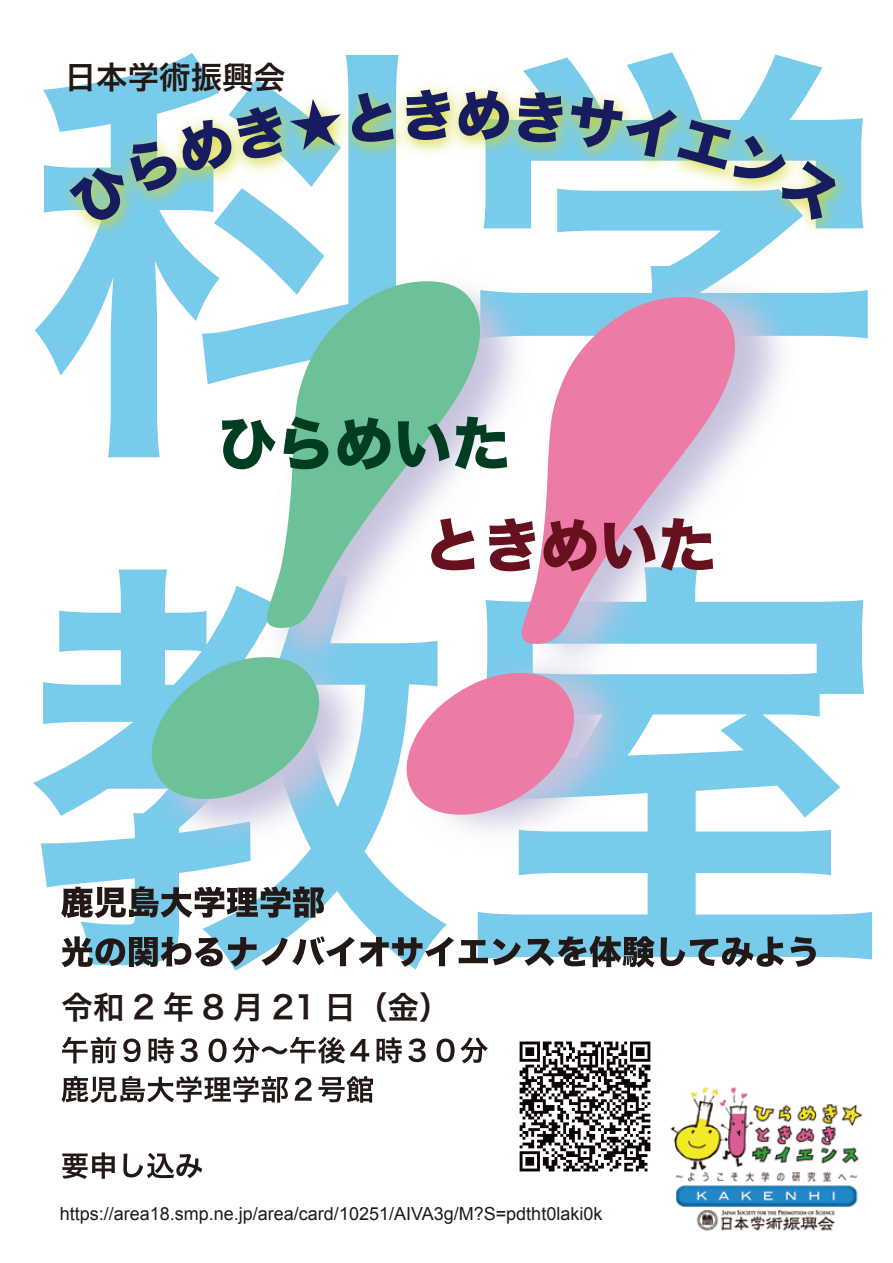
<style>
.page{position:relative;width:893px;height:1263px;background:#fff}
.page>*{position:absolute;margin:0;border:0;box-sizing:border-box;transform-origin:0 0}
.t1{font:31.5px "Hiragino Sans W6";letter-spacing:.25em;color:#221815}
.t2{font:31.5px "Hiragino Sans W6";color:#221815}
.t3{font:18px "Arial";color:#221815}
</style>
<div class="page">
<svg style="left:33px;top:569px;width:414px;height:402px"></svg>
<svg style="left:478px;top:600px;width:394px;height:359px"></svg>
<img style="left:670px;top:1087px;width:193px;height:144px">
<img style="left:121px;top:434px;width:265px;height:438px">
<img style="left:386px;top:434px;width:436px;height:438px">
<svg style="left:149px;top:434px;width:255px;height:365px"></svg>
<svg style="left:404px;top:434px;width:334px;height:381px"></svg>
<svg style="left:222px;top:434px;width:54px;height:35px"></svg>
<svg style="left:283px;top:434px;width:45px;height:35px;background:#3c7b5d"></svg>
<svg style="left:337px;top:434px;width:54px;height:36px;background:#296f4d"></svg>
<svg style="left:398px;top:434px;width:109px;height:35px"></svg>
<svg style="left:431px;top:518px;width:44px;height:52px"></svg>
<svg style="left:489px;top:518px;width:46px;height:53px"></svg>
<svg style="left:543px;top:519px;width:53px;height:52px;background:#9d3d55"></svg>
<svg style="left:604px;top:518px;width:109px;height:53px"></svg>
<svg style="left:61px;top:886px;width:263px;height:32px"></svg>
<svg style="left:61px;top:936px;width:594px;height:31px"></svg>
<svg style="left:661px;top:936px;width:123px;height:31px"></svg>
<svg style="left:790px;top:936px;width:26px;height:31px"></svg>
<svg style="left:62px;top:1037px;width:54px;height:26px"></svg>
<svg style="left:123px;top:1038px;width:18px;height:24px"></svg>
<svg style="left:148px;top:1037px;width:26px;height:26px"></svg>
<svg style="left:180px;top:1038px;width:18px;height:24px"></svg>
<svg style="left:209px;top:1037px;width:160px;height:26px"></svg>
<svg style="left:376px;top:1037px;width:26px;height:26px"></svg>
<svg style="left:408px;top:1038px;width:18px;height:24px"></svg>
<svg style="left:437px;top:1037px;width:51px;height:26px"></svg>
<svg style="left:61px;top:1076px;width:227px;height:27px"></svg>
<svg style="left:295px;top:1077px;width:17px;height:24px"></svg>
<svg style="left:319px;top:1076px;width:54px;height:27px"></svg>
<img style="left:35px;top:52px;width:833px;height:382px">
<svg style="left:62px;top:1152px;width:53px;height:27px"></svg>
<svg style="left:123px;top:1153px;width:79px;height:25px"></svg>
<img style="left:519px;top:1041px;width:132px;height:131px">
<svg style="left:68px;top:90px;width:326px;height:137px"></svg>
<svg style="left:406px;top:88px;width:45px;height:52px;background:#e7e991"></svg>
<svg style="left:458px;top:89px;width:52px;height:51px;background:#dbe593"></svg>
<svg style="left:517px;top:90px;width:328px;height:134px"></svg>
<h1 class="t2" style="left:65px;top:48px;width:222px">日本学術振興会</h1>
<h1 class="t1" style="left:62px;top:979px;width:390px">令和2年8月21日（金）</h1>
<p class="t3" style="left:60px;top:1201px;width:544px">https://area18.smp.ne.jp/area/card/10251/AIVA3g/M?S=pdtht0laki0k</p>
</div>
